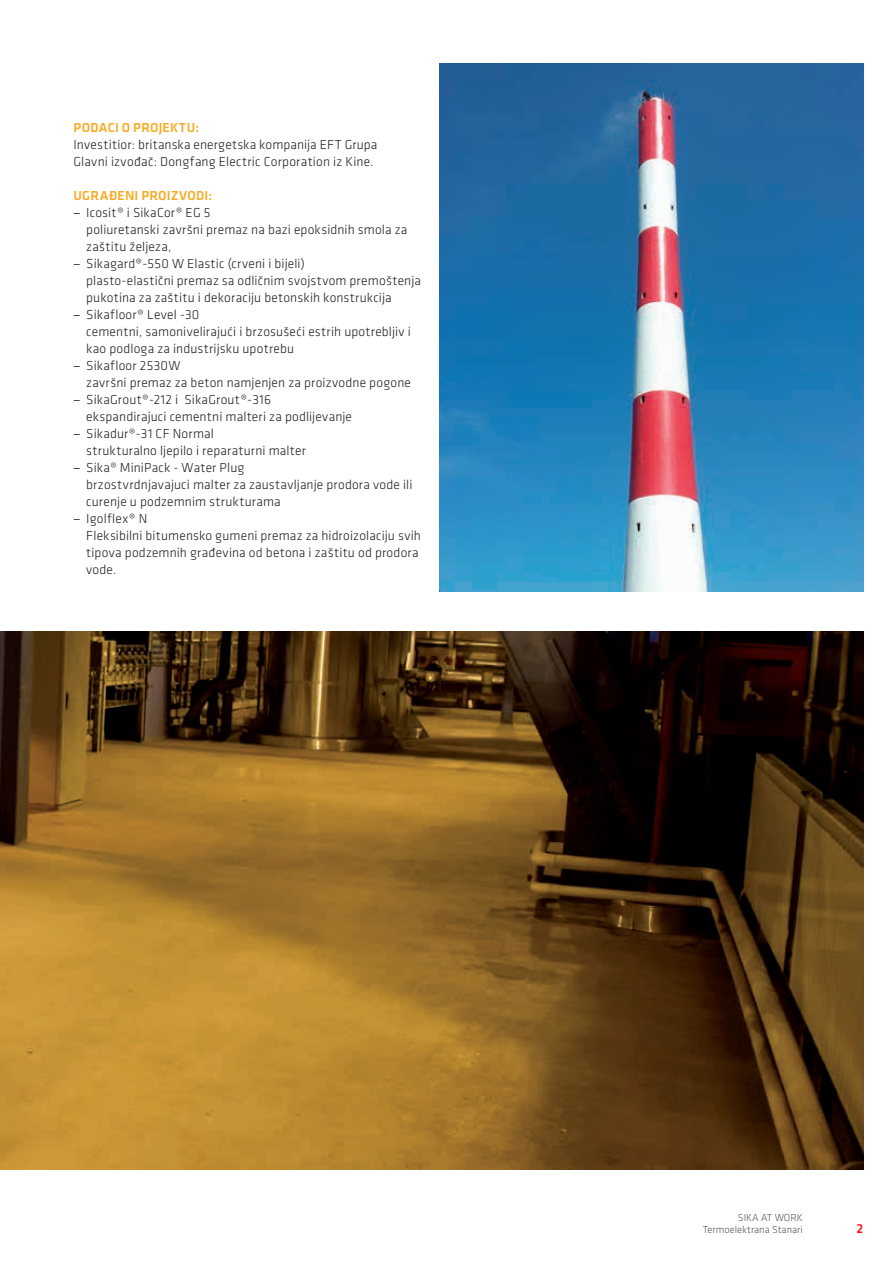
<style>
.page{position:relative;width:893px;height:1263px;background:#fff}
.page>*{position:absolute;margin:0;border:0;box-sizing:border-box;transform-origin:0 0}
.t1{font:300 13.5px/17px "Klavika";letter-spacing:.01em;color:#231f20}
.t2{font:500 13.5px "Klavika";letter-spacing:.015em;color:#faab24}
.t3{font:500 13.5px "Klavika";color:#ee1d23}
.t4{font:300 10.5px/12.6px "Klavika";color:#57585a;text-align:right}
.s1{font-family:"Myriad Pro";font-weight:400}
</style>
<div class="page">
<img style="left:0;top:631px;width:863px;height:538px">
<img style="left:439px;top:64px;width:424px;height:528px">
<p class="t2" style="left:73px;top:118px;width:127px">PODACI O PROJEKTU:</p>
<p class="t1" style="left:73px;top:136px;width:306px">Investitior: britanska energetska kompanija EFT Grupa<br>Glavni izvođač: Dongfang Electric Corporation iz Kine.</p>
<p class="t2" style="left:73px;top:186px;width:140px">UGRAĐENI PROIZVODI:</p>
<p class="t1" style="left:86px;top:204px;width:323px;text-indent:-13px"><span class="s1">–</span> Icosit® i SikaCor® EG 5<br>poliuretanski završni premaz na bazi epoksidnih smola za zaštitu željeza,</p>
<p class="t1" style="left:86px;top:255px;width:336px;text-indent:-13px"><span class="s1">–</span> Sikagard®-550 W Elastic (crveni i bijeli)<br>plasto-elastični premaz sa odličnim svojstvom premoštenja pukotina za zaštitu i dekoraciju betonskih konstrukcija</p>
<p class="t1" style="left:86px;top:306px;width:326px;text-indent:-13px"><span class="s1">–</span> Sikafloor® Level -30<br>cementni, samonivelirajući i brzosušeći estrih upotrebljiv i kao podloga za industrijsku upotrebu</p>
<p class="t1" style="left:86px;top:357px;width:326px;text-indent:-13px"><span class="s1">–</span> Sikafloor 2530W<br>završni premaz za beton namjenjen za proizvodne pogone</p>
<p class="t1" style="left:86px;top:391px;width:267px;text-indent:-13px"><span class="s1">–</span> SikaGrout®-212 i SikaGrout®-316 ekspandirajuci cementni malteri za podlijevanje</p>
<p class="t1" style="left:86px;top:425px;width:221px;text-indent:-13px"><span class="s1">–</span> Sikadur®-31 CF Normal<br>strukturalno ljepilo i reparaturni malter</p>
<p class="t1" style="left:86px;top:459px;width:328px;text-indent:-13px"><span class="s1">–</span> Sika® MiniPack - Water Plug<br>brzostvrdnjavajuci malter za zaustavljanje prodora vode ili curenje u podzemnim strukturama</p>
<p class="t1" style="left:86px;top:510px;width:336px;text-indent:-13px"><span class="s1">–</span> Igolflex® N<br>Fleksibilni bitumensko gumeni premaz za hidroizolaciju svih tipova podzemnih građevina od betona i zaštitu od prodora vode.</p>
<p class="t4" style="left:703px;top:1211px;width:101px">SIKA AT WORK<br>Termoelektrana Stanari</p>
<p class="t3" style="left:856px;top:1219px;width:8px">2</p>
</div>
